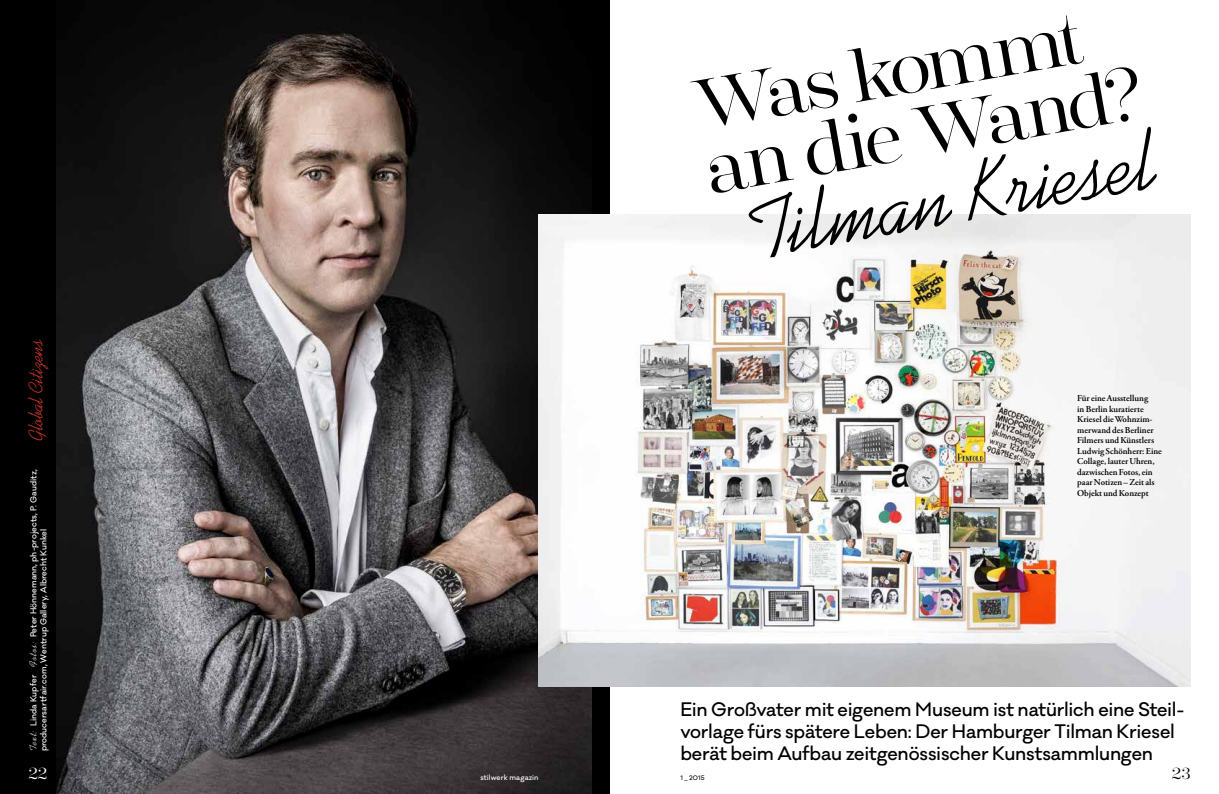
<style>
.page{position:relative;width:1219px;height:794px;background:#fff}
.page>*{position:absolute;margin:0;border:0;box-sizing:border-box;transform-origin:0 0}
.t1{font:85px "Kaufmann";color:#000}
.t2{font:300 70px/65px "Encorpada Classic";color:#000}
.t3{font:20px "Kaufmann";color:#c73527}
.t4{font:500 18px/22px "Galano Classic";letter-spacing:-.01em;color:#000}
.t5{font:300 16px "Encorpada Classic";color:#fff}
.t6{font:300 16px "Encorpada Classic";color:#000}
.t7{font:600 9px/10.5px "Adobe Garamond Pro";color:#000}
.t8{font:500 8px/10px "Galano Classic";letter-spacing:.01em;color:#fff}
.t9{font:500 7px "Galano Classic";letter-spacing:.01em;color:#fff}
.t10{font:500 6px "Galano Classic";color:#000}
.s1{font-family:"Kaufmann";font-weight:400;font-size:10px}
</style>
<div class="page">
<div style="left:0;top:1px;width:609px;height:793px;background:#000"></div>
<img style="left:57px;top:1px;width:534px;height:793px">
<img style="left:539px;top:214px;width:652px;height:473px">
<h2 class="t2" style="left:688px;top:74px;width:446px;rotate:-10deg">Was kommt an die Wand?</h2>
<h1 class="t1" style="left:737px;top:184px;width:417px;rotate:-10deg">Tilman Kriesel</h1>
<h3 class="t3" style="left:25px;top:440px;width:103px;rotate:-90deg">Global Citizens</h3>
<p class="t8" style="left:28px;top:751px;width:283px;rotate:-90deg"><span class="s1">Text:</span> Linda Kupfer <span class="s1">Fotos:</span> Peter Hönnemann, ph-projects, P. Gauditz, producersartfair.com, Wentrup Gallery, Albrecht Kunkel</p>
<p class="t7" style="left:1077px;top:393px;width:86px">Für eine Ausstellung<br>in Berlin kuratierte<br>Kriesel die Wohnzim&shy;merwand des Berliner<br>Filmers und Künstlers<br>Ludwig Schönherr: Eine<br>Collage, lauter Uhren, dazwischen Fotos, ein paar Notizen – Zeit als<br>Objekt und Konzept</p>
<h3 class="t4" style="left:680px;top:698px;width:506px">Ein Großvater mit eigenem Museum ist natürlich eine Steil&shy;vorlage fürs spätere Leben: Der Hamburger Tilman Kriesel berät beim Aufbau zeitgenössischer Kunstsammlungen</h3>
<h3 class="t5" style="left:28px;top:762px;width:21px">22</h3>
<p class="t9" style="left:480px;top:772px;width:60px">stilwerk magazin</p>
<p class="t10" style="left:680px;top:773px;width:26px">1 _ 2015</p>
<h3 class="t6" style="left:1172px;top:762px;width:20px">23</h3>
</div>
